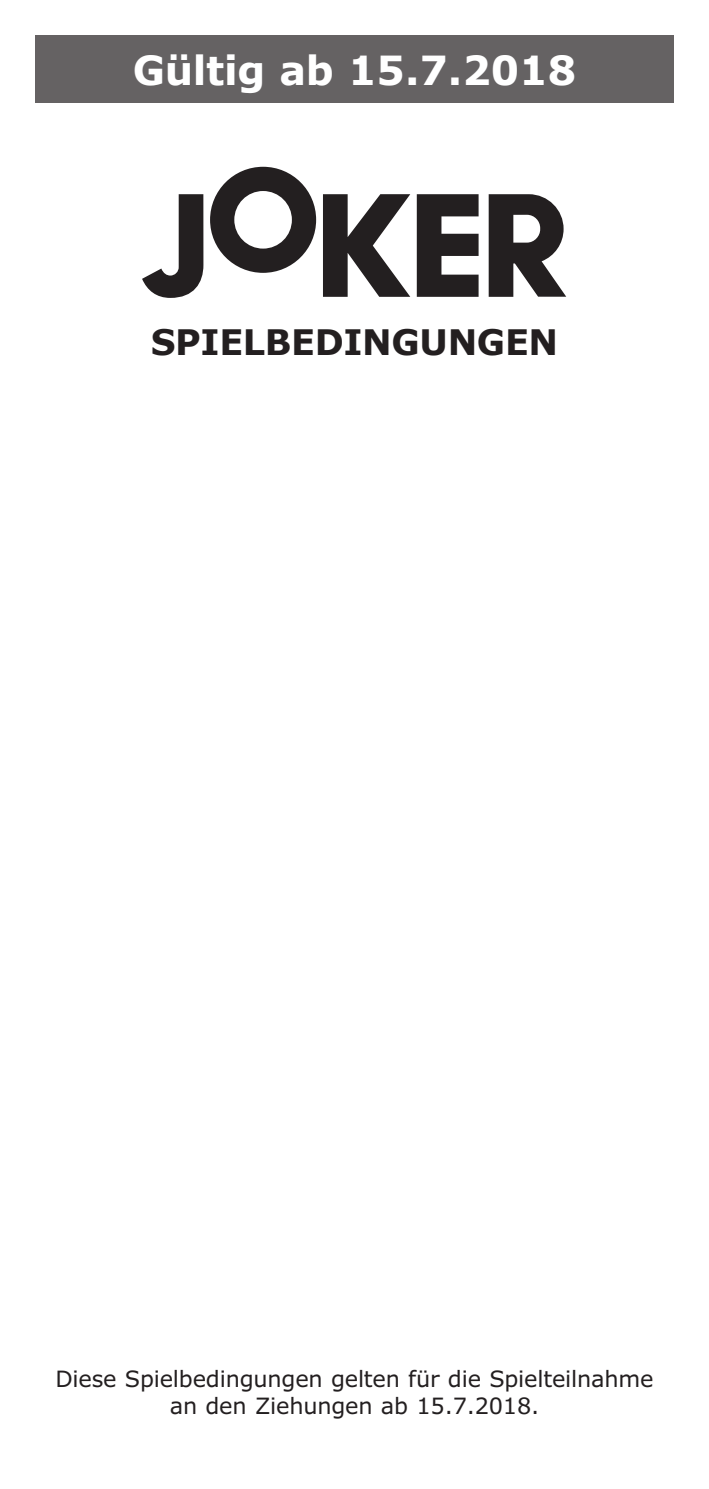
<style>
.page{position:relative;width:709px;height:1489px;background:#fff}
.page>*{position:absolute;margin:0;border:0;box-sizing:border-box;transform-origin:0 0}
.t1{font:700 40px "Verdana";letter-spacing:-.01em;color:#fff}
.t2{font:700 35px "Verdana";letter-spacing:-.01em;color:#231f20}
.t3{font:22.5px/27.5px "Verdanski";letter-spacing:-.01em;color:#231f20;text-align:center}
</style>
<div class="page">
<div style="left:35px;top:35px;width:638px;height:68px;background:#656263"></div>
<svg style="left:142px;top:167px;width:424px;height:131px"></svg>
<h1 class="t1" style="left:133px;top:42px;width:445px">Gültig ab 15.7.2018</h1>
<h2 class="t2" style="left:151px;top:318px;width:409px">SPIELBEDINGUNGEN</h2>
<p class="t3" style="left:55px;top:1363px;width:599px">Diese Spielbedingungen gelten für die Spielteilnahme an den Ziehungen ab 15.7.2018.</p>
</div>
